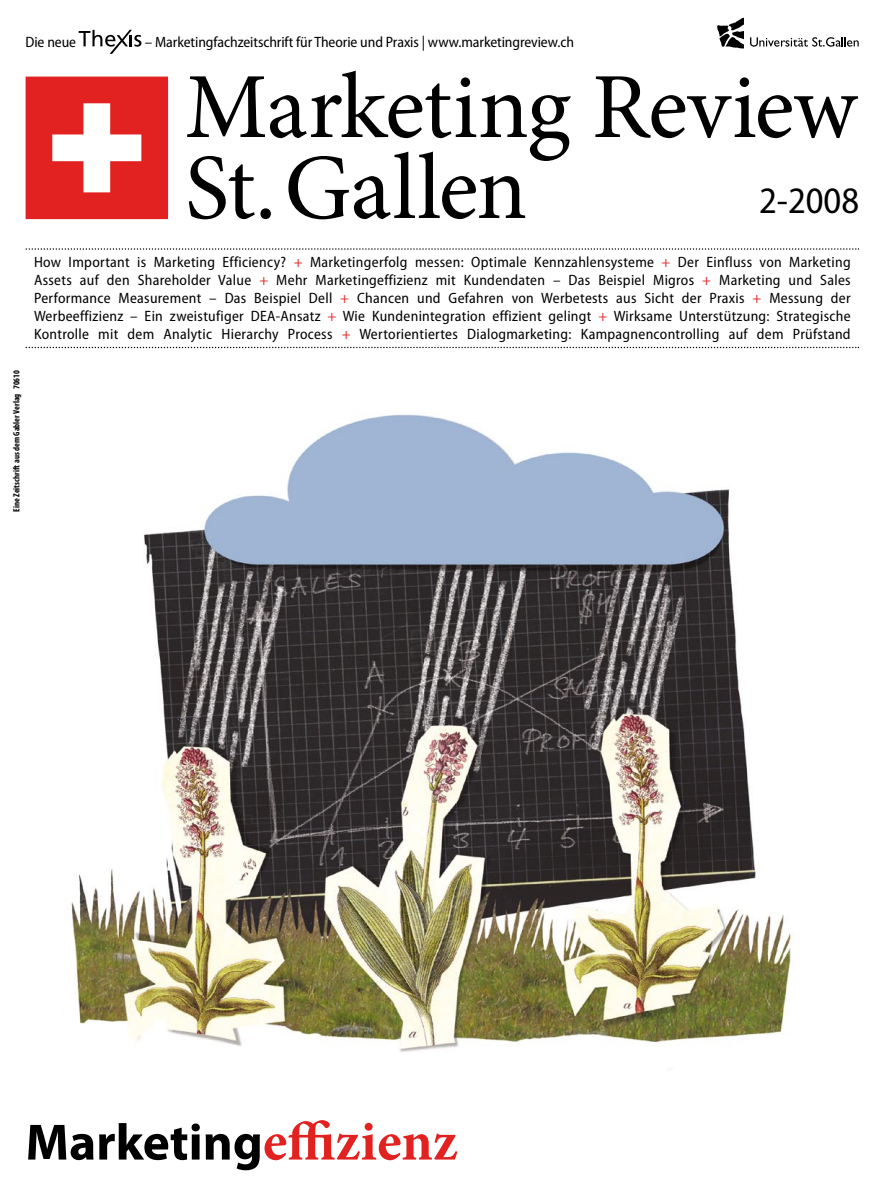
<style>
.page{position:relative;width:889px;height:1187px;background:#fff}
.page>*{position:absolute;margin:0;border:0;box-sizing:border-box;transform-origin:0 0}
.aba_titel{font:700 51.3px "Myriad Pro";color:#000}
.t1{font:semi-condensed 37.5px "Myriad Pro";color:#000}
.abg_untertitel{font:semi-condensed 15px/18px "Myriad Pro";letter-spacing:-.005em;color:#000;text-align:justify}
.t2{font:700 condensed 9px "Myriad Pro";color:#000}
.s1{color:#e12221}
.s2{font-family:"Minion Pro";font-size:55.8px;color:#e12221}
</style>
<div class="page">
<svg style="left:717px;top:18px;width:27px;height:31px"></svg>
<svg style="left:750px;top:37px;width:108px;height:10px"></svg>
<svg style="left:189px;top:161px;width:336px;height:58px"></svg>
<svg style="left:187px;top:71px;width:671px;height:90px"></svg>
<svg style="left:79px;top:30px;width:62px;height:24px"></svg>
<svg style="left:26px;top:248px;width:833px;height:2px"></svg>
<svg style="left:26px;top:347px;width:833px;height:1px"></svg>
<img style="left:71px;top:414px;width:721px;height:638px">
<svg style="left:26px;top:77px;width:142px;height:142px"></svg>
<p class="abg_untertitel" style="left:26px;top:33px;width:52px">Die neue</p>
<p class="abg_untertitel" style="left:145px;top:33px;width:430px">– Marketingfachzeitschrift für Theorie und Praxis | www.marketingreview.ch</p>
<p class="t1" style="left:759px;top:180px;width:102px">2-2008</p>
<p class="t2" style="left:11px;top:511px;width:143px;rotate:-90deg">Eine Zeitschrift aus dem Gabler Verlag 70610</p>
<p class="abg_untertitel" style="left:34px;top:253px;width:818px">How Important is Marketing Efficiency? <span class="s1">+</span> Marketingerfolg messen: Optimale Kennzahlensysteme <span class="s1">+</span> Der Einfluss von Marketing Assets auf den Shareholder Value <span class="s1">+</span> Mehr Marketingeffizienz mit Kundendaten – Das Beispiel Migros <span class="s1">+</span> Marketing und Sales Performance Measurement – Das Beispiel Dell <span class="s1">+</span> Chancen und Gefahren von Werbetests aus Sicht der Praxis <span class="s1">+</span> Messung der Werbeeffizienz – Ein zweistufiger DEA-Ansatz <span class="s1">+</span> Wie Kundenintegration effizient gelingt <span class="s1">+</span> Wirksame Unterstützung: Strategische Kontrolle mit dem Analytic Hierarchy Process <span class="s1">+</span> Wertorientiertes Dialogmarketing: Kampagnencontrolling auf dem Prüfstand</p>
<p class="aba_titel" style="left:26px;top:1108px;width:434px">Marketing<span class="s2">effizienz</span></p>
</div>
